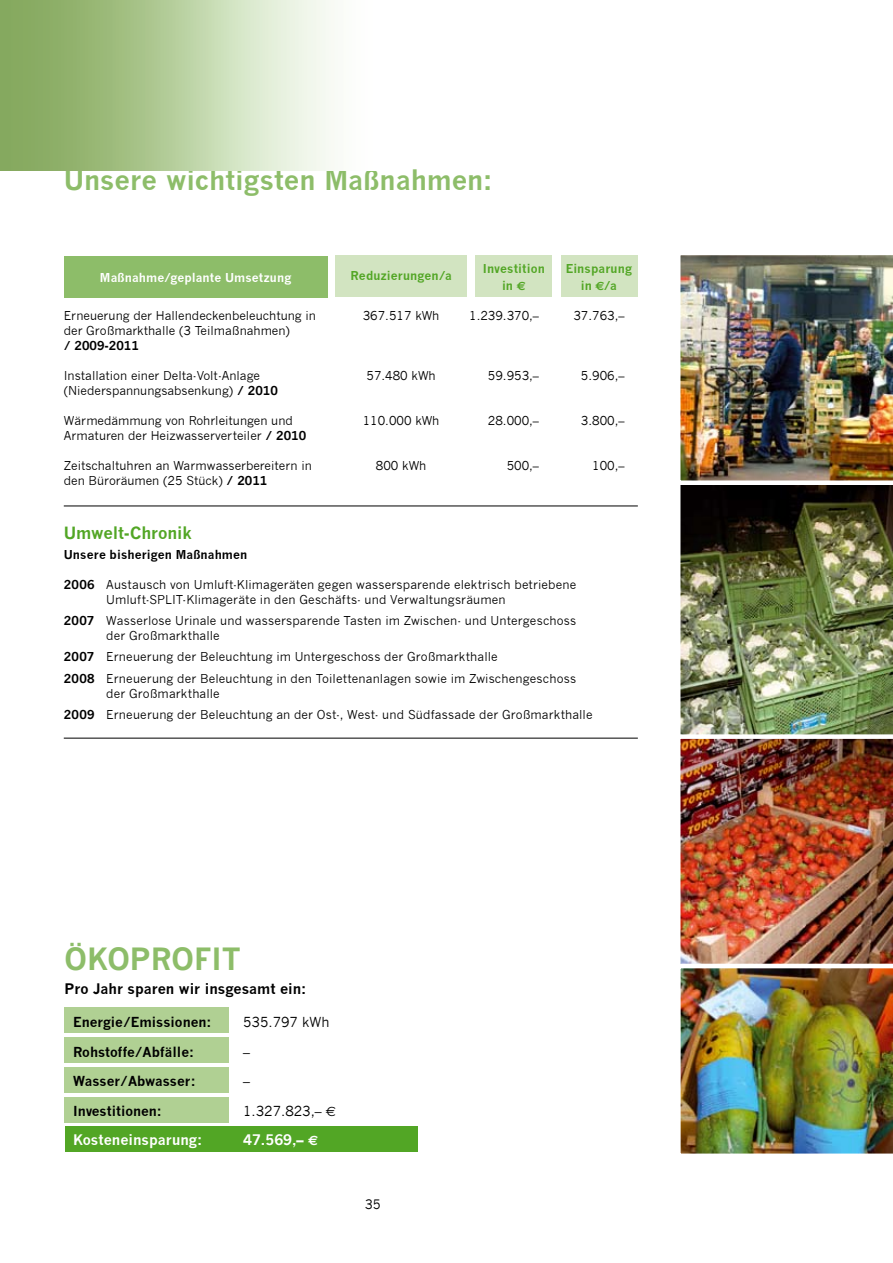
<style>
.page{position:relative;width:893px;height:1263px;background:#fff}
.page>*{position:absolute;margin:0;border:0;box-sizing:border-box;transform-origin:0 0}
.t1{font:700 30px "News Gothic";color:#8dbd69}
.t2{font:700 27px "News Gothic";color:#8dbd69}
.t3{font:700 16.5px "News Gothic";letter-spacing:-.01em;color:#52a625}
.t4{font:700 14.25px "News Gothic";color:#000}
.t5{font:700 14.25px "News Gothic";color:#fff}
.t6{font:700 13.5px "News Gothic";color:#000}
.t7{font:13.5px "News Gothic";color:#000}
.t8{font:12.75px "News Gothic";color:#000}
.t9{font:12px/15px "News Gothic";letter-spacing:.005em;color:#000}
.t10{font:700 12px/16.5px "News Gothic";letter-spacing:.01em;color:#52a625;text-align:center}
.t11{font:700 12px "News Gothic";letter-spacing:.01em;color:#000}
.t12{font:700 12px "News Gothic";letter-spacing:.01em;color:#fff}
.s1{font-family:"Euro Sans"}
.s2{font-weight:700}
.s3{font-family:"Euro Sans";font-size:13.5px}
</style>
<div class="page">
<div style="left:561px;top:255px;width:77px;height:42px;background:#d2e4c1"></div>
<div style="left:335px;top:255px;width:132px;height:42px;background:#d2e4c1"></div>
<div style="left:64px;top:256px;width:263px;height:42px;background:#8dbd69"></div>
<div style="left:476px;top:255px;width:76px;height:42px;background:#d2e4c1"></div>
<div style="left:0;top:0;width:383px;height:170px;background:linear-gradient(to right,#79a14c,#fff)"></div>
<div style="left:65px;top:1007px;width:164px;height:26px;background:#b0d093"></div>
<div style="left:65px;top:1037px;width:164px;height:26px;background:#b0d093"></div>
<div style="left:65px;top:1067px;width:164px;height:25px;background:#b0d093"></div>
<div style="left:65px;top:1097px;width:164px;height:25px;background:#b0d093"></div>
<div style="left:65px;top:1126px;width:353px;height:26px;background:#52a625"></div>
<hr style="left:64px;top:506px;width:574px;height:1px;background:#000">
<hr style="left:64px;top:738px;width:574px;height:1px;background:#000">
<img style="left:680px;top:485px;width:213px;height:249px">
<img style="left:680px;top:255px;width:213px;height:226px">
<img style="left:680px;top:734px;width:213px;height:230px">
<img style="left:680px;top:968px;width:213px;height:186px">
<h2 class="t2" style="left:64px;top:164px;width:430px">Unsere wichtigsten Maßnahmen:</h2>
<p class="t12" style="left:100px;top:270px;width:193px">Maßnahme/geplante Umsetzung</p>
<p class="t10" style="left:351px;top:267px;width:103px">Reduzierungen/a</p>
<p class="t10" style="left:483px;top:260px;width:64px">Investition in <span class="s1">E</span></p>
<p class="t9" style="left:64px;top:308px;width:254px">Erneuerung der Hallendeckenbeleuchtung in der Großmarkthalle (3 Teilmaßnahmen)</p>
<p class="t11" style="left:64px;top:338px;width:77px">/ 2009-2011</p>
<p class="t9" style="left:64px;top:368px;width:216px">Installation einer Delta-Volt-Anlage (Niederspannungsabsenkung) <span class="s2">/ 2010</span></p>
<p class="t9" style="left:64px;top:413px;width:244px">Wärmedämmung von Rohrleitungen und<br>Armaturen der Heizwasserverteiler <span class="s2">/ 2010</span></p>
<p class="t9" style="left:64px;top:458px;width:250px">Zeitschaltuhren an Warmwasserbereitern in den Büroräumen (25 Stück) <span class="s2">/ 2011</span></p>
<p class="t9" style="left:363px;top:308px;width:78px">367.517 kWh</p>
<p class="t9" style="left:367px;top:368px;width:71px">57.480 kWh</p>
<p class="t9" style="left:363px;top:413px;width:78px">110.000 kWh</p>
<p class="t9" style="left:376px;top:458px;width:52px">800 kWh</p>
<p class="t9" style="left:469px;top:308px;width:71px">1.239.370,–</p>
<p class="t9" style="left:488px;top:368px;width:53px">59.953,–</p>
<p class="t9" style="left:488px;top:413px;width:53px">28.000,–</p>
<p class="t9" style="left:507px;top:458px;width:34px">500,–</p>
<p class="t10" style="left:566px;top:260px;width:68px">Einsparung in <span class="s1">E</span>/a</p>
<p class="t9" style="left:573px;top:308px;width:53px">37.763,–</p>
<p class="t9" style="left:581px;top:368px;width:45px">5.906,–</p>
<p class="t9" style="left:581px;top:413px;width:45px">3.800,–</p>
<p class="t9" style="left:592px;top:458px;width:34px">100,–</p>
<h3 class="t3" style="left:64px;top:523px;width:130px">Umwelt-Chronik</h3>
<p class="t11" style="left:64px;top:547px;width:185px">Unsere bisherigen Maßnahmen</p>
<p class="t9" style="left:106px;top:577px;width:472px;text-indent:-43px"><span class="s2">2006</span> Austausch von Umluft-Klimageräten gegen wassersparende elektrisch betriebene<br>Umluft-SPLIT-Klimageräte in den Geschäfts- und Verwaltungsräumen</p>
<p class="t9" style="left:106px;top:613px;width:472px;text-indent:-43px"><span class="s2">2007</span> Wasserlose Urinale und wassersparende Tasten im Zwischen- und Untergeschoss der Großmarkthalle</p>
<p class="t9" style="left:64px;top:646px;width:514px;line-height:21.5px"><span class="s2">2007</span> Erneuerung der Beleuchtung im Untergeschoss der Großmarkthalle<br><span class="s2">2008</span> Erneuerung der Beleuchtung in den Toilettenanlagen sowie im Zwischengeschoss</p>
<p class="t9" style="left:64px;top:683px;width:530px;line-height:21.3px;text-indent:43px">der Großmarkthalle<br><span class="s2">2009</span> Erneuerung der Beleuchtung an der Ost-, West- und Südfassade der Großmarkthalle</p>
<h1 class="t1" style="left:65px;top:941px;width:178px">ÖKOPROFIT</h1>
<p class="t4" style="left:65px;top:980px;width:243px">Pro Jahr sparen wir insgesamt ein:</p>
<p class="t6" style="left:73px;top:1014px;width:140px">Energie/Emissionen:</p>
<p class="t7" style="left:243px;top:1014px;width:88px">535.797 kWh</p>
<p class="t6" style="left:73px;top:1043px;width:122px">Rohstoffe/Abfälle:</p>
<p class="t7" style="left:243px;top:1044px;width:8px">–</p>
<p class="t6" style="left:73px;top:1073px;width:124px">Wasser/Abwasser:</p>
<p class="t7" style="left:243px;top:1073px;width:8px">–</p>
<p class="t6" style="left:73px;top:1102px;width:90px">Investitionen:</p>
<p class="t7" style="left:243px;top:1103px;width:94px">1.327.823,– <span class="s1">e</span></p>
<p class="t5" style="left:73px;top:1131px;width:131px">Kosteneinsparung:</p>
<p class="t5" style="left:243px;top:1131px;width:77px">47.569,– <span class="s3">E</span></p>
<p class="t8" style="left:365px;top:1197px;width:18px">35</p>
</div>
